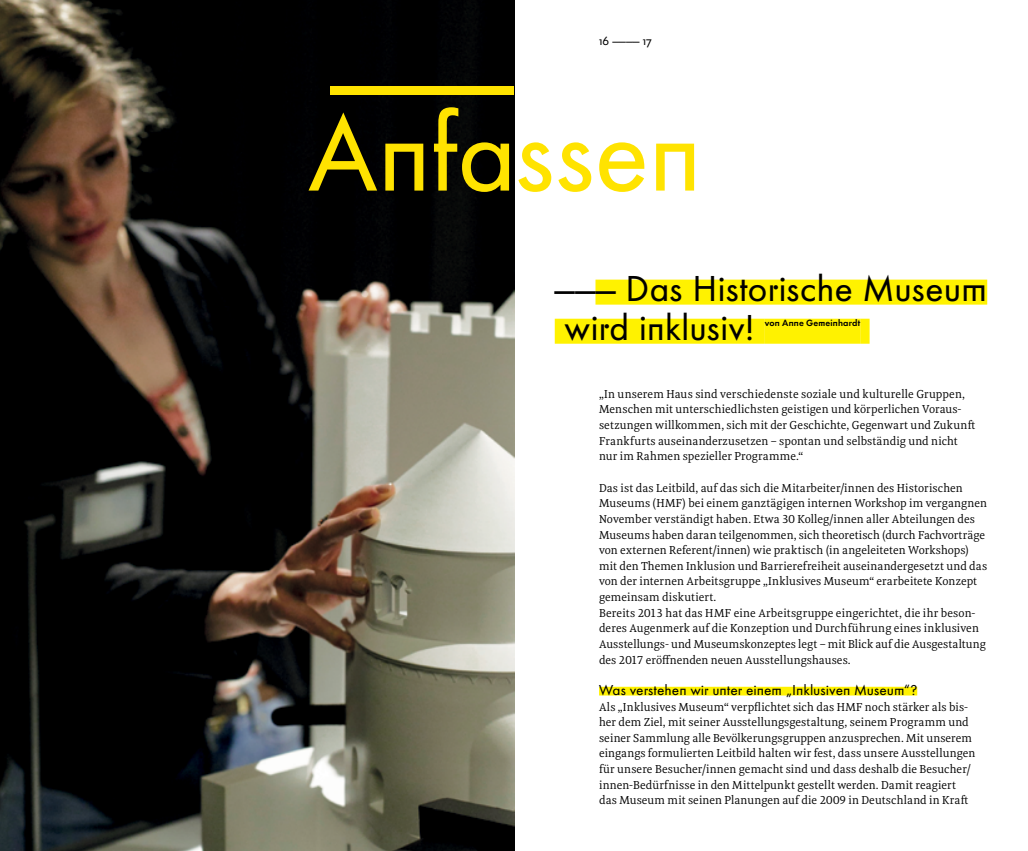
<style>
.page{position:relative;width:1028px;height:851px;background:#fff}
.page>*{position:absolute;margin:0;border:0;box-sizing:border-box;transform-origin:0 0}
.t1{font:112.5px "Futura HMF";letter-spacing:-.015em;color:#ffe300}
.t2{font:37.5px/39.1px "Futura HMF";letter-spacing:-.005em;color:#000}
.t3{font:15px "Futura HMF";color:#000}
.t4{font:12.5px "Futura HMF";color:#000}
.t5{font:11.88px/15.6px "Meret Pro";letter-spacing:.005em;color:#000}
.t6{font:600 9.38px "Futura HMF";letter-spacing:.02em;color:#000}
</style>
<div class="page">
<img style="left:0;top:0;width:514px;height:850px">
<div style="left:595px;top:279px;width:392px;height:25px;background:#fff200"></div>
<div style="left:555px;top:318px;width:210px;height:25px;background:#fff200"></div>
<div style="left:765px;top:318px;width:95px;height:25px;background:#fff200"></div>
<div style="left:860px;top:318px;width:9px;height:25px;background:#fff200"></div>
<div style="left:599px;top:686px;width:318px;height:9px;background:#fff200"></div>
<p class="t4" style="left:612px;top:33px;width:29px">————</p>
<h1 class="t1" style="left:330px;top:9px;width:185px">———</h1>
<h1 class="t1" style="left:308px;top:84px;width:395px">Anfassen</h1>
<h2 class="t2" style="left:554px;top:268px;width:434px">——— Das Historische Museum wird inklusiv!</h2>
<p class="t6" style="left:765px;top:317px;width:97px">von Anne Gemeinhardt</p>
<p class="t5" style="left:599px;top:386px;width:378px">„In unserem Haus sind verschiedenste soziale und kulturelle Gruppen, Menschen mit unterschiedlichsten geistigen und körperlichen Voraus&shy;setzungen willkommen, sich mit der Geschichte, Gegenwart und Zukunft Frankfurts auseinanderzusetzen – spontan und selbständig und nicht nur im Rahmen spezieller Programme.“</p>
<p class="t5" style="left:599px;top:479px;width:389px">Das ist das Leitbild, auf das sich die Mitarbeiter/innen des Historischen Museums (HMF) bei einem ganztägigen internen Workshop im vergangnen November verständigt haben. Etwa 30 Kolleg/innen aller Abteilungen des Museums haben daran teilgenommen, sich theoretisch (durch Fachvorträge von externen Referent/innen) wie praktisch (in angeleiteten Workshops) mit den Themen Inklusion und Barrierefreiheit auseinandergesetzt und das von der internen Arbeitsgruppe „Inklusives Museum“ erarbeitete Konzept gemeinsam diskutiert.<br>Bereits 2013 hat das HMF eine Arbeitsgruppe eingerichtet, die ihr beson&shy;deres Augenmerk auf die Konzeption und Durchführung eines inklusiven Ausstellungs- und Museumskonzeptes legt – mit Blick auf die Ausgestaltung des 2017 eröffnenden neuen Ausstellungshauses.</p>
<p class="t3" style="left:599px;top:680px;width:320px">Was verstehen wir unter einem „Inklusiven Museum“?</p>
<p class="t5" style="left:599px;top:698px;width:378px">Als „Inklusives Museum“ verpflichtet sich das HMF noch stärker als bis&shy;her dem Ziel, mit seiner Ausstellungsgestaltung, seinem Programm und seiner Sammlung alle Bevölkerungsgruppen anzusprechen. Mit unserem eingangs formulierten Leitbild halten wir fest, dass unsere Ausstellungen für unsere Besucher/innen gemacht sind und dass deshalb die Besucher/ innen-Bedürfnisse in den Mittelpunkt gestellt werden. Damit reagiert das Museum mit seinen Planungen auf die 2009 in Deutschland in Kraft</p>
</div>
